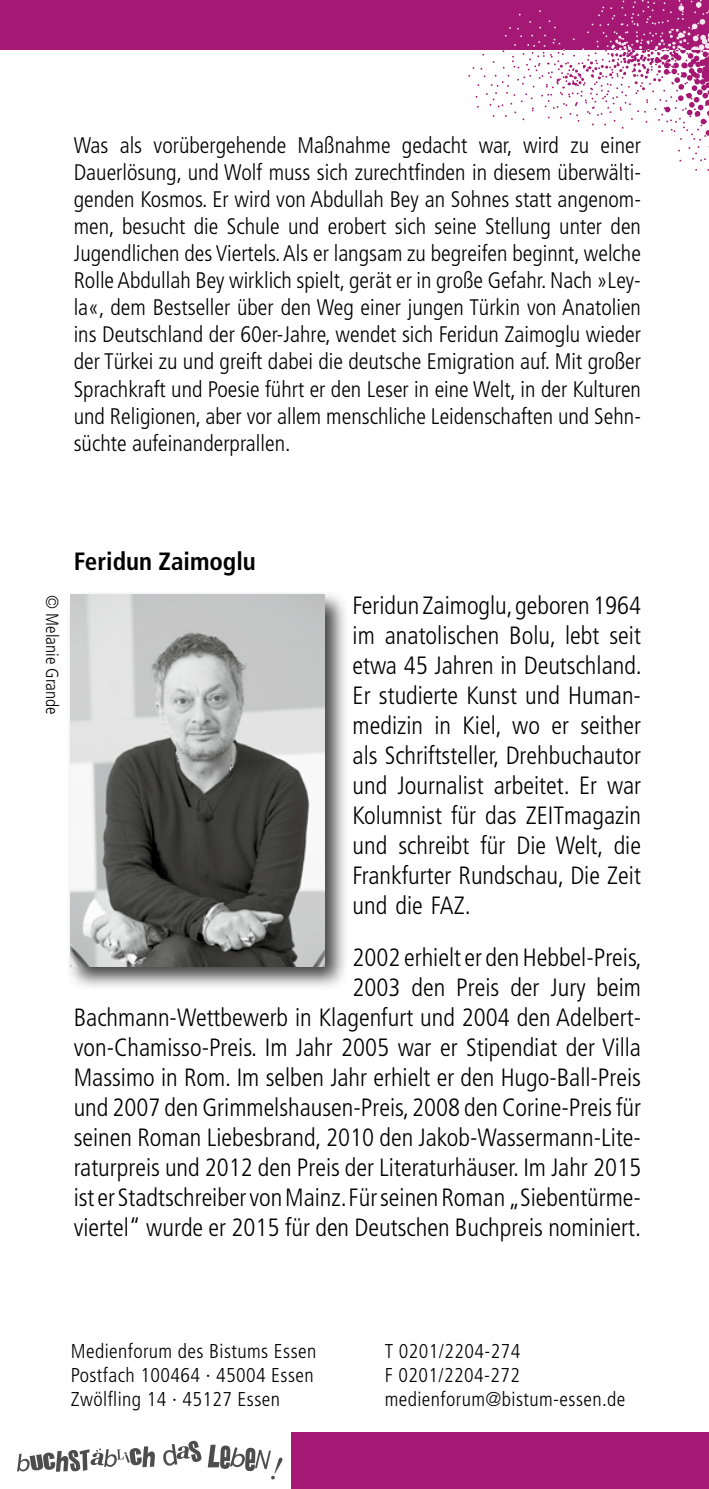
<style>
.page{position:relative;width:709px;height:1489px;background:#fff}
.page>*{position:absolute;margin:0;border:0;box-sizing:border-box;transform-origin:0 0}
.t1{font:300 condensed 25px/30px "Frutiger";color:#000;text-align:justify}
.t2{font:700 condensed 25px "Frutiger";color:#000}
.t3{font:300 condensed 22.5px/27px "Frutiger";color:#000;text-align:justify}
.t4{font:300 condensed 20px/24px "Frutiger";letter-spacing:.02em;color:#000}
.t5{font:300 condensed 17.5px "Frutiger";color:#000}
</style>
<div class="page">
<div style="left:291px;top:1431px;width:418px;height:57px;background:#a51873"></div>
<svg style="left:163px;top:1440px;width:39px;height:25px"></svg>
<svg style="left:208px;top:1444px;width:74px;height:35px"></svg>
<svg style="left:17px;top:1446px;width:138px;height:25px"></svg>
<div style="left:0;top:0;width:709px;height:50px;background:#a51873"></div>
<svg style="left:468px;top:0;width:241px;height:162px"></svg>
<div style="left:66px;top:590px;width:283px;height:401px;background:#000;opacity:.75"></div>
<img style="left:71px;top:595px;width:253px;height:371px">
<p class="t3" style="left:74px;top:132px;width:569px">Was als vorübergehende Maßnahme gedacht war, wird zu einer Dauerlösung, und Wolf muss sich zurechtfinden in diesem überwälti&shy;genden Kosmos. Er wird von Abdullah Bey an Sohnes statt angenom&shy;men, besucht die Schule und erobert sich seine Stellung unter den Jugendlichen des Viertels. Als er langsam zu begreifen beginnt, welche Rolle Abdullah Bey wirklich spielt, gerät er in große Gefahr. Nach »Ley&shy;la«, dem Bestseller über den Weg einer jungen Türkin von Anatolien ins Deutschland der 60er-Jahre, wendet sich Feridun Zaimoglu wieder der Türkei zu und greift dabei die deutsche Emigration auf. Mit großer Sprachkraft und Poesie führt er den Leser in eine Welt, in der Kulturen und Religionen, aber vor allem menschliche Leidenschaften und Sehn&shy;süchte aufeinanderprallen.</p>
<p class="t5" style="left:62px;top:595px;width:121px;rotate:90deg">© Melanie Grande</p>
<p class="t2" style="left:74px;top:546px;width:184px">Feridun Zaimoglu</p>
<p class="t1" style="left:352px;top:591px;width:291px">Feridun Zaimoglu, geboren 1964 im anatolischen Bolu, lebt seit etwa 45 Jahren in Deutschland.<br>Er studierte Kunst und Human&shy;medizin in Kiel, wo er seither als Schriftsteller, Drehbuchautor und Journalist arbeitet. Er war Kolumnist für das ZEITmagazin und schreibt für Die Welt, die Frankfurter Rundschau, Die Zeit und die FAZ.</p>
<p class="t1" style="left:74px;top:942px;width:569px;text-align:right">2002 erhielt er den Hebbel-Preis,<br>2003 den Preis der Jury beim<br>Bachmann-Wettbewerb in Klagenfurt und 2004 den Adelbert&shy;von-Chamisso-Preis. Im Jahr 2005 war er Stipendiat der Villa Massimo in Rom. Im selben Jahr erhielt er den Hugo-Ball-Preis und 2007 den Grimmelshausen-Preis, 2008 den Corine-Preis für seinen Roman Liebesbrand, 2010 den Jakob-Wassermann-Lite&shy;raturpreis und 2012 den Preis der Literaturhäuser. Im Jahr 2015 ist er Stadtschreiber von Mainz. Für seinen Roman „Siebentürme&shy;viertel“ wurde er 2015 für den Deutschen Buchpreis nominiert.</p>
<p class="t4" style="left:71px;top:1338px;width:247px">Medienforum des Bistums Essen<br>Postfach 100464 · 45004 Essen<br>Zwölfling 14 · 45127 Essen</p>
<p class="t4" style="left:385px;top:1338px;width:242px">T 0201/2204-274<br>F 0201/2204-272 medienforum@bistum-essen.de</p>
</div>
